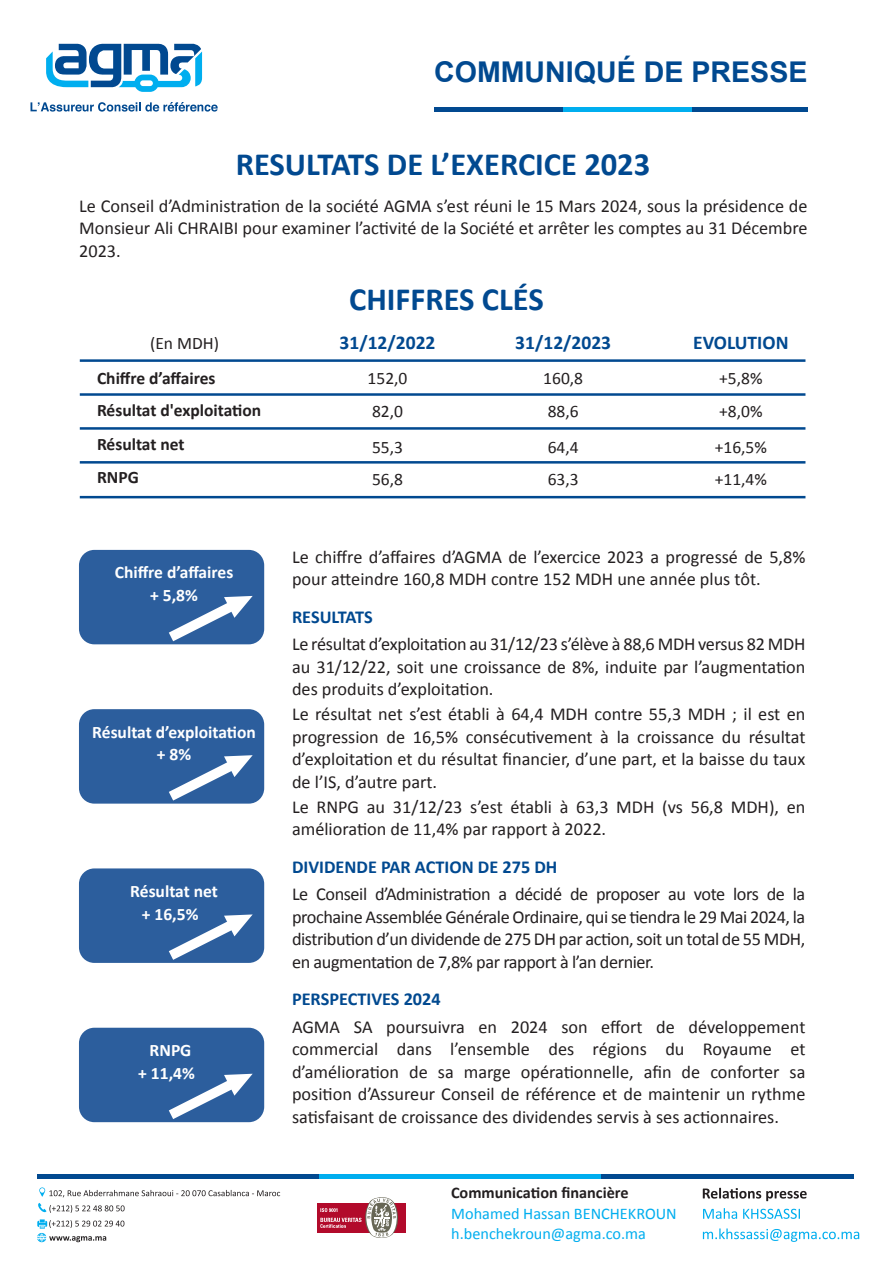
<style>
.page{position:relative;width:886px;height:1276px;background:#fff}
.page>*{position:absolute;margin:0;border:0;box-sizing:border-box;transform-origin:0 0}
.t1{font:700 32.5px "Calibri";color:#014990}
.t2{font:700 28.5px "Arial";color:#014990}
.t3{font:700 19.5px "Calibri";color:#014990}
.t4{font:18.25px/22.5px "Calibri";color:#231f20;text-align:justify}
.t5{font:700 18.25px "Calibri";color:#014990}
.t6{font:700 17.5px/22.5px "Calibri";color:#fff;text-align:center}
.t7{font:17.5px "Calibri";color:#231f20}
.t8{font:700 17.5px/33.5px "Calibri";color:#231f20}
.t9{font:16.25px/20px "Calibri";color:#00aeef}
.t10{font:700 16.25px "Calibri";color:#231f20}
</style>
<div class="page">
<svg style="left:31px;top:102px;width:187px;height:10px"></svg>
<svg style="left:46px;top:43px;width:156px;height:49px"></svg>
<svg style="left:703px;top:1187px;width:104px;height:14px"></svg>
<svg style="left:703px;top:1208px;width:34px;height:11px"></svg>
<svg style="left:743px;top:1208px;width:57px;height:11px"></svg>
<svg style="left:703px;top:1228px;width:156px;height:13px"></svg>
<div style="left:317px;top:1202px;width:88px;height:30px;background:#b20a2b"></div>
<svg style="left:320px;top:1197px;width:80px;height:41px"></svg>
<hr style="left:37px;top:1174px;width:283px;height:4px;background:#014990">
<hr style="left:319px;top:1174px;width:282px;height:4px;background:#00aeef">
<hr style="left:601px;top:1174px;width:253px;height:4px;background:#014990">
<hr style="left:434px;top:107px;width:129px;height:4px;background:#014990">
<hr style="left:563px;top:107px;width:129px;height:4px;background:#00aeef">
<hr style="left:692px;top:107px;width:116px;height:4px;background:#014990">
<svg style="left:37px;top:1219px;width:87px;height:23px"></svg>
<svg style="left:38px;top:1187px;width:242px;height:25px"></svg>
<hr style="left:80px;top:359px;width:725px;height:3px;background:#014990">
<hr style="left:80px;top:393px;width:725px;height:3px;background:#014990">
<hr style="left:80px;top:427px;width:725px;height:3px;background:#014990">
<hr style="left:80px;top:461px;width:725px;height:2px;background:#014990">
<hr style="left:80px;top:496px;width:725px;height:2px;background:#014990">
<div style="left:79px;top:550px;width:185px;height:94px;background:#2c5e9d;border-radius:15px"></div>
<svg style="left:169px;top:596px;width:84px;height:45px"></svg>
<div style="left:79px;top:709px;width:185px;height:94px;background:#2c5e9d;border-radius:15px"></div>
<svg style="left:169px;top:755px;width:84px;height:45px"></svg>
<div style="left:79px;top:868px;width:185px;height:95px;background:#2c5e9d;border-radius:15px"></div>
<svg style="left:169px;top:914px;width:84px;height:46px"></svg>
<div style="left:79px;top:1027px;width:185px;height:95px;background:#2c5e9d;border-radius:15px"></div>
<svg style="left:169px;top:1073px;width:84px;height:46px"></svg>
<h2 class="t2" style="left:434px;top:53px;width:375px">COMMUNIQUÉ DE PRESSE</h2>
<h1 class="t1" style="left:236px;top:143px;width:416px">RESULTATS DE L’EXERCICE 2023</h1>
<p class="t4" style="left:79px;top:195px;width:730px">Le Conseil d’Administration de la société AGMA s’est réuni le 15 Mars 2024, sous la présidence de Monsieur Ali CHRAIBI pour examiner l’activité de la Société et arrêter les comptes au 31 Décembre 2023.</p>
<p class="t7" style="left:150px;top:332px;width:70px">(En MDH)</p>
<h1 class="t1" style="left:349px;top:278px;width:196px">CHIFFRES CLÉS</h1>
<p class="t3" style="left:340px;top:330px;width:97px">31/12/2022</p>
<p class="t3" style="left:515px;top:330px;width:97px">31/12/2023</p>
<p class="t3" style="left:693px;top:330px;width:97px">EVOLUTION</p>
<p class="t8" style="left:97px;top:361px;width:120px">Chiffre d’affaires</p>
<p class="t7" style="left:368px;top:367px;width:41px">152,0</p>
<p class="t8" style="left:97px;top:393px;width:166px">Résultat d'exploitation<br>Résultat net<br>RNPG</p>
<p class="t7" style="left:719px;top:367px;width:45px">+5,8%</p>
<p class="t7" style="left:543px;top:367px;width:41px">160,8</p>
<p class="t7" style="left:372px;top:400px;width:32px">82,0</p>
<p class="t7" style="left:548px;top:400px;width:32px">88,6</p>
<p class="t7" style="left:719px;top:400px;width:45px">+8,0%</p>
<p class="t7" style="left:372px;top:436px;width:32px">55,3</p>
<p class="t7" style="left:548px;top:436px;width:32px">64,4</p>
<p class="t7" style="left:715px;top:436px;width:54px">+16,5%</p>
<p class="t7" style="left:372px;top:468px;width:32px">56,8</p>
<p class="t7" style="left:548px;top:468px;width:32px">63,3</p>
<p class="t7" style="left:715px;top:468px;width:54px">+11,4%</p>
<p class="t6" style="left:115px;top:561px;width:120px">Chiffre d’affaires + 5,8%</p>
<p class="t6" style="left:92px;top:720px;width:165px">Résultat d’exploitation + 8%</p>
<p class="t6" style="left:130px;top:880px;width:89px">Résultat net + 16,5%</p>
<p class="t6" style="left:138px;top:1039px;width:58px">RNPG<br>+ 11,4%</p>
<p class="t4" style="left:292px;top:545px;width:515px">Le chiffre d’affaires d’AGMA de l’exercice 2023 a progressé de 5,8% pour atteindre 160,8 MDH contre 152 MDH une année plus tôt.</p>
<p class="t5" style="left:292px;top:605px;width:82px">RESULTATS</p>
<p class="t4" style="left:292px;top:633px;width:515px">Le résultat d’exploitation au 31/12/23 s’élève à 88,6 MDH versus 82 MDH au 31/12/22, soit une croissance de 8%, induite par l’augmentation des produits d’exploitation.</p>
<p class="t4" style="left:292px;top:703px;width:515px">Le résultat net s’est établi à 64,4 MDH contre 55,3 MDH ; il est en progression de 16,5% consécutivement à la croissance du résultat d’exploitation et du résultat financier, d’une part, et la baisse du taux de l’IS, d’autre part.</p>
<p class="t4" style="left:292px;top:795px;width:515px">Le RNPG au 31/12/23 s’est établi à 63,3 MDH (vs 56,8 MDH), en amélioration de 11,4% par rapport à 2022.</p>
<p class="t5" style="left:292px;top:855px;width:267px">DIVIDENDE PAR ACTION DE 275 DH</p>
<p class="t4" style="left:292px;top:883px;width:515px">Le Conseil d’Administration a décidé de proposer au vote lors de la prochaine Assemblée Générale Ordinaire, qui se tiendra le 29 Mai 2024, la distribution d’un dividende de 275 DH par action, soit un total de 55 MDH, en augmentation de 7,8% par rapport à l’an dernier.</p>
<p class="t5" style="left:292px;top:987px;width:150px">PERSPECTIVES 2024</p>
<p class="t4" style="left:292px;top:1015px;width:515px">AGMA SA poursuivra en 2024 son effort de développement commercial dans l’ensemble des régions du Royaume et d’amélioration de sa marge opérationnelle, afin de conforter sa position d’Assureur Conseil de référence et de maintenir un rythme satisfaisant de croissance des dividendes servis à ses actionnaires.</p>
<p class="t10" style="left:451px;top:1182px;width:179px">Communication financière</p>
<p class="t9" style="left:451px;top:1203px;width:227px">Mohamed Hassan BENCHEKROUN h.benchekroun@agma.co.ma</p>
</div>
